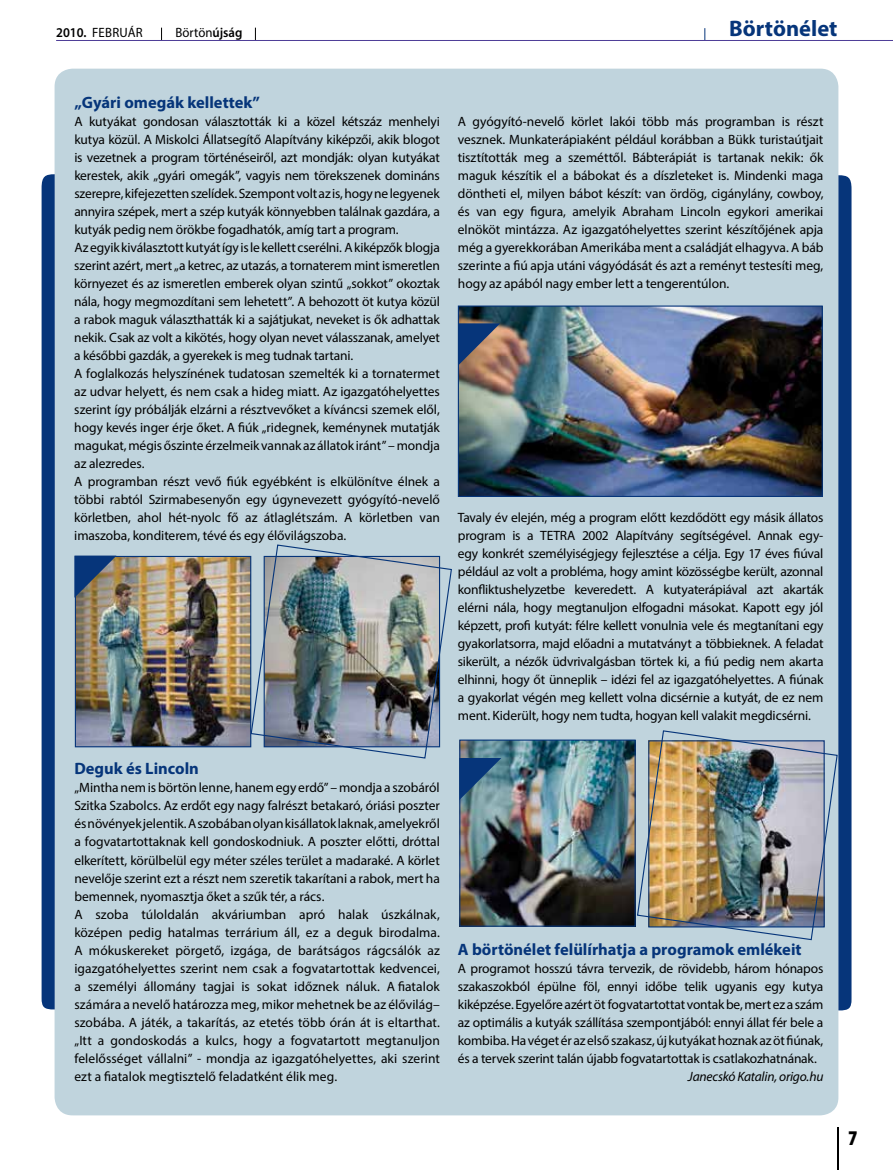
<style>
.page{position:relative;width:893px;height:1170px;background:#fff}
.page>*{position:absolute;margin:0;border:0;box-sizing:border-box;transform-origin:0 0}
.t1{font:700 22.5px "Myriad Pro";color:#06357a}
.t2{font:900 condensed 21px "Myriad Pro";color:#000}
.t3{font:700 16.5px "Myriad Pro";color:#06357a}
.t4{font:13.5px/18px "Myriad Pro";letter-spacing:-.005em;color:#000;text-align:justify}
.t5{font:italic 13.5px "Myriad Pro";letter-spacing:-.015em;color:#000}
.t6{font:13.5px "Myriad Pro";letter-spacing:.02em;color:#000;scale:.95 1}
.t7{font:13.5px "Myriad Pro";letter-spacing:-.005em;color:#000;scale:.95 1}
.s1{font-weight:600}
</style>
<div class="page">
<svg style="left:704px;top:28px;width:1px;height:12px"></svg>
<hr style="left:838px;top:1127px;width:1px;height:42px;background:#000">
<svg style="left:161px;top:28px;width:1px;height:12px"></svg>
<svg style="left:255px;top:28px;width:1px;height:12px"></svg>
<hr style="left:56px;top:40px;width:837px;height:1px;background:#4e3e98">
<div style="left:55px;top:69px;width:783px;height:1046px;background:#c0d4dd;border-radius:18px"></div>
<img style="left:460px;top:307px;width:361px;height:188px">
<div style="left:458px;top:305px;width:365px;height:192px;border:1px solid #06357a"></div>
<img style="left:250px;top:544px;width:202px;height:215px">
<img style="left:77px;top:558px;width:172px;height:187px">
<div style="left:75px;top:556px;width:176px;height:191px;border:1px solid #06357a"></div>
<img style="left:637px;top:730px;width:201px;height:210px">
<img style="left:461px;top:741px;width:173px;height:183px">
<div style="left:459px;top:739px;width:177px;height:187px;border:1px solid #06357a"></div>
<svg style="left:74px;top:555px;width:43px;height:42px;background:#516074"></svg>
<svg style="left:458px;top:323px;width:42px;height:42px;background:#606172"></svg>
<svg style="left:459px;top:758px;width:42px;height:42px;background:#39648b"></svg>
<svg style="left:838px;top:175px;width:13px;height:835px;background:#0c3a7d"></svg>
<svg style="left:42px;top:174px;width:13px;height:835px;background:#0a387c"></svg>
<p class="t6" style="left:56px;top:24px;width:93px"><span class="s1">2010.</span> FEBRUÁR</p>
<p class="t7" style="left:176px;top:24px;width:72px">Börtön<span class="s1">újság</span></p>
<h1 class="t1" style="left:729px;top:14px;width:110px">Börtönélet</h1>
<p class="t3" style="left:74px;top:92px;width:187px">„Gyári omegák kellettek”</p>
<p class="t4" style="left:74px;top:112px;width:367px;text-align:left">A kutyákat gondosan választották ki a közel kétszáz menhelyi kutya közül. A Miskolci Állatsegítő Alapítvány kiképzői, akik blogot is vezetnek a program történéseiről, azt mondják: olyan kutyákat kerestek, akik „gyári omegák”, vagyis nem törekszenek domináns szerepre, kifejezetten szelídek. Szempont volt az is, hogy ne legyenek annyira szépek, mert a szép kutyák könnyebben találnak gazdára, a kutyák pedig nem örökbe fogadhatók, amíg tart a program.<br>Az egyik kiválasztott kutyát így is le kellett cserélni. A kiképzők blogja szerint azért, mert „a ketrec, az utazás, a tornaterem mint ismeretlen környezet és az ismeretlen emberek olyan szintű „sokkot” okoztak nála, hogy megmozdítani sem lehetett”. A behozott öt kutya közül a rabok maguk választhatták ki a sajátjukat, neveket is ők adhattak nekik. Csak az volt a kikötés, hogy olyan nevet válasszanak, amelyet a későbbi gazdák, a gyerekek is meg tudnak tartani.<br>A foglalkozás helyszínének tudatosan szemelték ki a tornatermet az udvar helyett, és nem csak a hideg miatt. Az igazgatóhelyettes szerint így próbálják elzárni a résztvevőket a kíváncsi szemek elől, hogy kevés inger érje őket. A fiúk „ridegnek, keménynek mutatják magukat, mégis őszinte érzelmeik vannak az állatok iránt” – mondja az alezredes.<br>A programban részt vevő fiúk egyébként is elkülönítve élnek a többi rabtól Szirmabesenyőn egy úgynevezett gyógyító-nevelő körletben, ahol hét-nyolc fő az átlaglétszám. A körletben van imaszoba, konditerem, tévé és egy élővilágszoba.</p>
<p class="t3" style="left:74px;top:758px;width:126px">Deguk és Lincoln</p>
<p class="t4" style="left:74px;top:778px;width:367px;text-align:left">„Mintha nem is börtön lenne, hanem egy erdő” – mondja a szobáról Szitka Szabolcs. Az erdőt egy nagy falrészt betakaró, óriási poszter és növények jelentik. A szobában olyan kisállatok laknak, amelyekről a fogvatartottaknak kell gondoskodniuk. A poszter előtti, dróttal elkerített, körülbelül egy méter széles terület a madaraké. A körlet nevelője szerint ezt a részt nem szeretik takarítani a rabok, mert ha bemennek, nyomasztja őket a szűk tér, a rács.<br>A szoba túloldalán akváriumban apró halak úszkálnak, középen pedig hatalmas terrárium áll, ez a deguk birodalma.<br>A mókuskereket pörgető, izgága, de barátságos rágcsálók az igazgatóhelyettes szerint nem csak a fogvatartottak kedvencei, a személyi állomány tagjai is sokat időznek náluk. A fiatalok számára a nevelő határozza meg, mikor mehetnek be az élővilág– szobába. A játék, a takarítás, az etetés több órán át is eltarthat. „Itt a gondoskodás a kulcs, hogy a fogvatartott megtanuljon felelősséget vállalni” - mondja az igazgatóhelyettes, aki szerint ezt a fiatalok megtisztelő feladatként élik meg.</p>
<p class="t4" style="left:458px;top:112px;width:367px">A gyógyító-nevelő körlet lakói több más programban is részt vesznek. Munkaterápiaként például korábban a Bükk turistaútjait tisztították meg a szeméttől. Bábterápiát is tartanak nekik: ők maguk készítik el a bábokat és a díszleteket is. Mindenki maga döntheti el, milyen bábot készít: van ördög, cigánylány, cowboy, és van egy figura, amelyik Abraham Lincoln egykori amerikai elnököt mintázza. Az igazgatóhelyettes szerint készítőjének apja még a gyerekkorában Amerikába ment a családját elhagyva. A báb szerinte a fiú apja utáni vágyódását és azt a reményt testesíti meg, hogy az apából nagy ember lett a tengerentúlon.</p>
<p class="t4" style="left:458px;top:508px;width:367px">Tavaly év elején, még a program előtt kezdődött egy másik állatos program is a TETRA 2002 Alapítvány segítségével. Annak egy&shy;egy konkrét személyiségjegy fejlesztése a célja. Egy 17 éves fiúval például az volt a probléma, hogy amint közösségbe került, azonnal konfliktushelyzetbe keveredett. A kutyaterápiával azt akarták elérni nála, hogy megtanuljon elfogadni másokat. Kapott egy jól képzett, profi kutyát: félre kellett vonulnia vele és megtanítani egy gyakorlatsorra, majd előadni a mutatványt a többieknek. A feladat sikerült, a nézők üdvrivalgásban törtek ki, a fiú pedig nem akarta elhinni, hogy őt ünneplik – idézi fel az igazgatóhelyettes. A fiúnak a gyakorlat végén meg kellett volna dicsérnie a kutyát, de ez nem ment. Kiderült, hogy nem tudta, hogyan kell valakit megdicsérni.</p>
<p class="t3" style="left:458px;top:938px;width:345px">A börtönélet felülírhatja a programok emlékeit</p>
<p class="t4" style="left:458px;top:958px;width:367px">A programot hosszú távra tervezik, de rövidebb, három hónapos szakaszokból épülne föl, ennyi időbe telik ugyanis egy kutya kiképzése. Egyelőre azért öt fogvatartottat vontak be, mert ez a szám az optimális a kutyák szállítása szempontjából: ennyi állat fér bele a kombiba. Ha véget ér az első szakasz, új kutyákat hoznak az öt fiúnak, és a tervek szerint talán újabb fogvatartottak is csatlakozhatnának.</p>
<p class="t5" style="left:688px;top:1067px;width:137px">Janecskó Katalin, origo.hu</p>
<h2 class="t2" style="left:848px;top:1124px;width:11px">7</h2>
</div>
